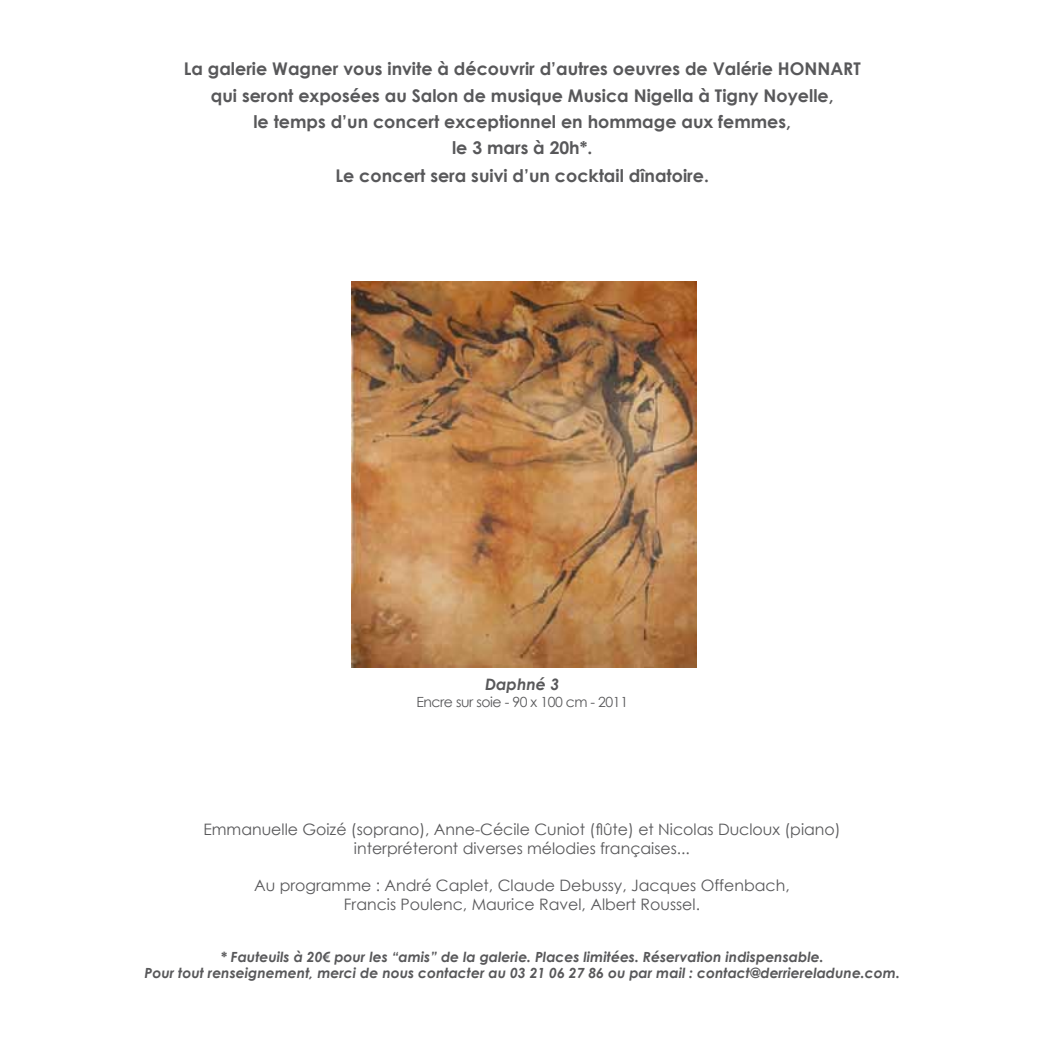
<style>
.page{position:relative;width:1042px;height:1042px;background:#fff}
.page>*{position:absolute;margin:0;border:0;box-sizing:border-box;transform-origin:0 0}
.t1{font:700 17.5px/26.2px "Century Gothic";color:#58585a;text-align:center}
.t2{font:15.75px/18.9px "Century Gothic";color:#58585a;text-align:center}
.t3{font:italic 700 15.75px "Century Gothic";color:#58585a}
.t4{font:italic 700 14px/16.8px "Century Gothic";color:#58585a;text-align:center}
.t5{font:14px "Century Gothic";letter-spacing:-.03em;color:#58585a}
</style>
<div class="page">
<img style="left:352px;top:281px;width:344px;height:387px">
<p class="t1" style="left:184px;top:55px;width:678px">La galerie Wagner vous invite à découvrir d’autres oeuvres de Valérie HONNART qui seront exposées au Salon de musique Musica Nigella à Tigny Noyelle,<br>le temps d’un concert exceptionnel en hommage aux femmes,<br>le 3 mars à 20h*.</p>
<p class="t1" style="left:335px;top:162px;width:375px">Le concert sera suivi d’un cocktail dînatoire.</p>
<p class="t3" style="left:485px;top:674px;width:76px">Daphné 3</p>
<p class="t5" style="left:416px;top:693px;width:213px">Encre sur soie - 90 x 100 cm - 2011</p>
<p class="t2" style="left:203px;top:819px;width:639px">Emmanuelle Goizé (soprano), Anne-Cécile Cuniot (flûte) et Nicolas Ducloux (piano) interpréteront diverses mélodies françaises...</p>
<p class="t2" style="left:254px;top:876px;width:537px">Au programme : André Caplet, Claude Debussy, Jacques Offenbach,<br>Francis Poulenc, Maurice Ravel, Albert Roussel.</p>
<p class="t4" style="left:145px;top:947px;width:757px">* Fauteuils à 20€ pour les “amis” de la galerie. Places limitées. Réservation indispensable.<br>Pour tout renseignement, merci de nous contacter au 03 21 06 27 86 ou par mail : contact@derriereladune.com.</p>
</div>
